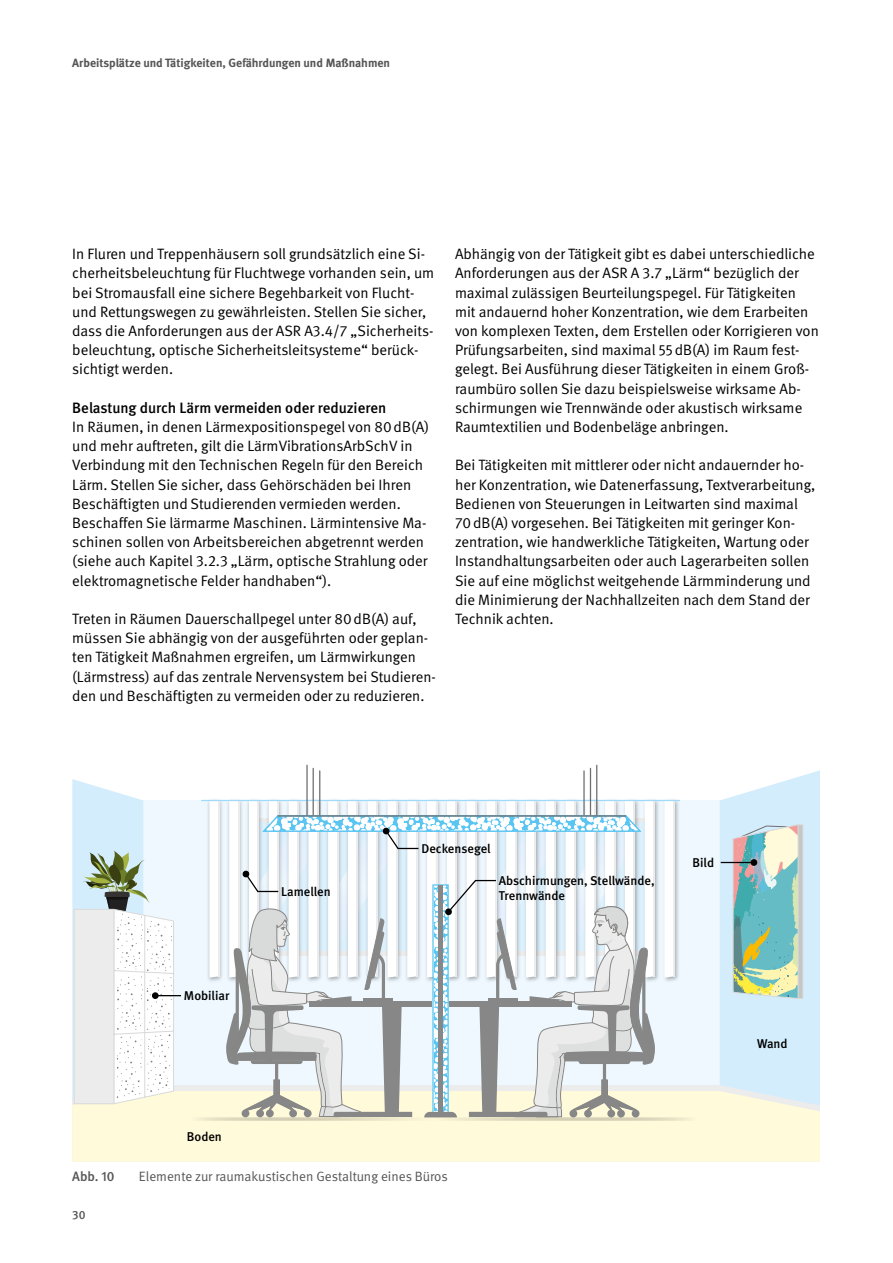
<style>
.page{position:relative;width:893px;height:1263px;background:#fff}
.page>*{position:absolute;margin:0;border:0;box-sizing:border-box;transform-origin:0 0}
.Fließtext_FT_Abstand_nach{font:15px/19.2px "DGUV Meta";color:#000}
.Fließtext_FT_medium_ZAB_vor{font:500 15px "DGUV Meta";color:#000}
.t1{font:13.5px "DGUV Meta";letter-spacing:-.005em;color:#565655}
.t2{font:500 13.5px "DGUV Meta";color:#565655}
.t3{font:500 12.75px/15.3px "DGUV Meta";color:#000}
.t4{font:700 12px "DGUV Meta";color:#565655}
.t5{font:500 12px "DGUV Meta";color:#565655}
</style>
<div class="page">
<div style="left:72px;top:1117px;width:748px;height:45px;background:#fffada"></div>
<svg style="left:189px;top:1117px;width:507px;height:4px;background:#e3dec2"></svg>
<svg style="left:72px;top:764px;width:748px;height:353px"></svg>
<p class="t4" style="left:72px;top:56px;width:319px">Arbeitsplätze und Tätigkeiten, Gefährdungen und Maßnahmen</p>
<p class="Fließtext_FT_Abstand_nach" style="left:72px;top:245px;width:363px">In Fluren und Treppenhäusern soll grundsätzlich eine Si&shy;cherheitsbeleuchtung für Fluchtwege vorhanden sein, um bei Stromausfall eine sichere Begehbarkeit von Flucht&shy;und Rettungswegen zu gewährleisten. Stellen Sie sicher, dass die Anforderungen aus der ASR A3.4/7 „Sicherheits&shy;beleuchtung, optische Sicherheitsleitsysteme“ berück&shy;sichtigt werden.</p>
<h4 class="Fließtext_FT_medium_ZAB_vor" style="left:72px;top:399px;width:315px">Belastung durch Lärm vermeiden oder reduzieren</h4>
<p class="Fließtext_FT_Abstand_nach" style="left:72px;top:418px;width:358px">In Räumen, in denen Lärmexpositionspegel von 80dB(A) und mehr auftreten, gilt die LärmVibrationsArbSchV in Verbindung mit den Technischen Regeln für den Bereich Lärm. Stellen Sie sicher, dass Gehörschäden bei Ihren Beschäftigten und Studierenden vermieden werden.<br>Beschaffen Sie lärmarme Maschinen. Lärmintensive Ma&shy;schinen sollen von Arbeitsbereichen abgetrennt werden (siehe auch Kapitel 3.2.3 „Lärm, optische Strahlung oder elektromagnetische Felder handhaben“).</p>
<p class="Fließtext_FT_Abstand_nach" style="left:72px;top:610px;width:365px">Treten in Räumen Dauerschallpegel unter 80dB(A) auf, müssen Sie abhängig von der ausgeführten oder geplan&shy;ten Tätigkeit Maßnahmen ergreifen, um Lärmwirkungen (Lärmstress) auf das zentrale Nervensystem bei Studieren&shy;den und Beschäftigten zu vermeiden oder zu reduzieren.</p>
<p class="Fließtext_FT_Abstand_nach" style="left:455px;top:245px;width:365px">Abhängig von der Tätigkeit gibt es dabei unterschiedliche Anforderungen aus der ASR A 3.7 „Lärm“ bezüglich der maximal zulässigen Beurteilungspegel. Für Tätigkeiten mit andauernd hoher Konzentration, wie dem Erarbeiten von komplexen Texten, dem Erstellen oder Korrigieren von Prüfungsarbeiten, sind maximal 55dB(A) im Raum fest&shy;gelegt. Bei Ausführung dieser Tätigkeiten in einem Groß&shy;raumbüro sollen Sie dazu beispielsweise wirksame Ab&shy;schirmungen wie Trennwände oder akustisch wirksame Raumtextilien und Bodenbeläge anbringen.</p>
<p class="Fließtext_FT_Abstand_nach" style="left:455px;top:456px;width:362px">Bei Tätigkeiten mit mittlerer oder nicht andauernder ho&shy;her Konzentration, wie Datenerfassung, Textverarbeitung, Bedienen von Steuerungen in Leitwarten sind maximal 70dB(A) vorgesehen. Bei Tätigkeiten mit geringer Kon&shy;zentration, wie handwerkliche Tätigkeiten, Wartung oder Instandhaltungsarbeiten oder auch Lagerarbeiten sollen Sie auf eine möglichst weitgehende Lärmminderung und die Minimierung der Nachhallzeiten nach dem Stand der Technik achten.</p>
<p class="t3" style="left:184px;top:989px;width:47px">Mobiliar</p>
<p class="t3" style="left:421px;top:841px;width:71px">Deckensegel</p>
<p class="t3" style="left:281px;top:884px;width:51px">Lamellen</p>
<p class="t3" style="left:499px;top:873px;width:157px">Abschirmungen, Stellwände,<br>Trennwände</p>
<p class="t3" style="left:692px;top:855px;width:23px">Bild</p>
<p class="t3" style="left:187px;top:1130px;width:37px">Boden</p>
<p class="t2" style="left:72px;top:1168px;width:44px">Abb. 10</p>
<p class="t1" style="left:139px;top:1168px;width:310px">Elemente zur raumakustischen Gestaltung eines Büros</p>
<p class="t5" style="left:72px;top:1208px;width:15px">30</p>
<p class="t3" style="left:757px;top:1036px;width:32px">Wand</p>
</div>
